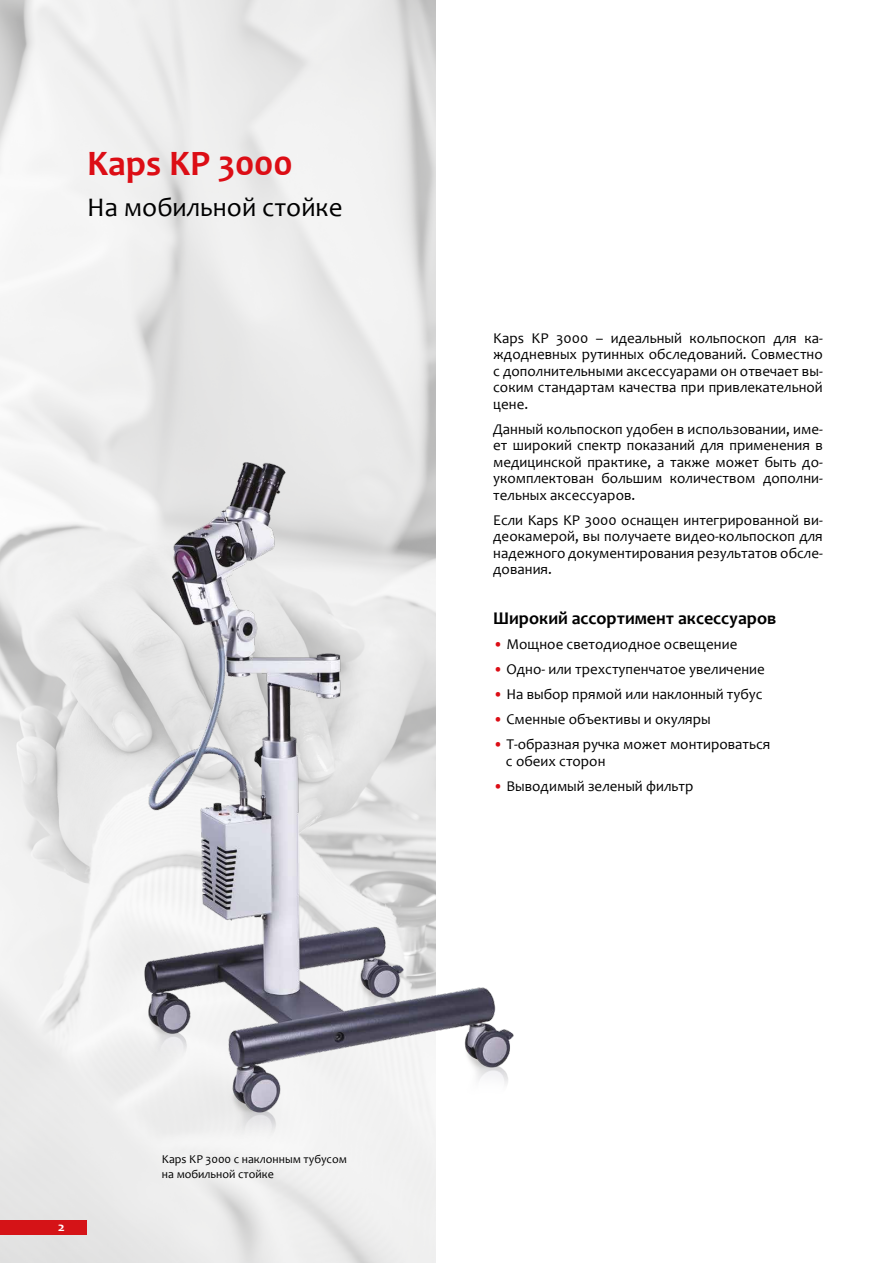
<style>
.page{position:relative;width:893px;height:1263px;background:#fff}
.page>*{position:absolute;margin:0;border:0;box-sizing:border-box;transform-origin:0 0}
.t1{font:700 36px "Candara";color:#dc0d15}
.t2{font:27px "Candara";color:#000}
.t3{font:700 18px "Candara";color:#000}
.t4{font:15px/16.5px "Candara";color:#000;text-align:justify}
.t5{font:700 12.45px "Candara";color:#fff;scale:1.2 1}
.t6{font:12px/15px "Candara";color:#000}
.s1{color:#dc0d15}
</style>
<div class="page">
<img style="left:0;top:0;width:436px;height:1263px">
<img style="left:82px;top:427px;width:432px;height:736px">
<div style="left:0;top:1220px;width:86px;height:15px;background:#d51317"></div>
<h1 class="t1" style="left:87px;top:141px;width:207px">Kaps KP 3000</h1>
<h2 class="t2" style="left:87px;top:190px;width:257px">Н а мобильной стойке</h2>
<p class="t5" style="left:58px;top:1219px;width:7px">2</p>
<p class="t6" style="left:162px;top:1151px;width:187px">Kaps KP 3000 с наклонным тубусом на мобильной стойке</p>
<p class="t4" style="left:493px;top:329px;width:331px">Kaps KP 3000 – идеальный кольпоскоп для ка&shy;ждодневных рутинных обследований. Совместно с дополнительными аксессуарами он отвечает вы&shy;соким стандартам качества при привлекательной цене.</p>
<p class="t4" style="left:493px;top:420px;width:331px">Данный кольпоскоп удобен в использовании, име&shy;ет широкий спектр показаний для применения в медицинской практике, а также может быть до&shy;укомплектован большим количеством дополни&shy;тельных аксессуаров.</p>
<p class="t4" style="left:493px;top:511px;width:331px">Если Kaps KP 3000 оснащен интегрированной ви&shy;деокамерой, вы получаете видео-кольпоскоп для надежного документирования результатов обсле&shy;дования.</p>
<p class="t3" style="left:493px;top:607px;width:285px">Широкий ассортимент аксессуаров</p>
<p class="t4" style="left:493px;top:636px;width:246px"><span class="s1">•</span> Мощное светодиодное освещение</p>
<p class="t4" style="left:493px;top:661px;width:273px"><span class="s1">•</span> Одно- или трехступенчатое увеличение</p>
<p class="t4" style="left:493px;top:686px;width:271px"><span class="s1">•</span> На выбор прямой или наклонный тубус</p>
<p class="t4" style="left:493px;top:711px;width:219px"><span class="s1">•</span> Cменные объективы и окуляры</p>
<p class="t4" style="left:506px;top:736px;width:266px;text-indent:-13px"><span class="s1">•</span> Т-образная ручка может монтироваться с обеих сторон</p>
<p class="t4" style="left:493px;top:777px;width:202px"><span class="s1">•</span> Выводимый зеленый фильтр</p>
</div>
